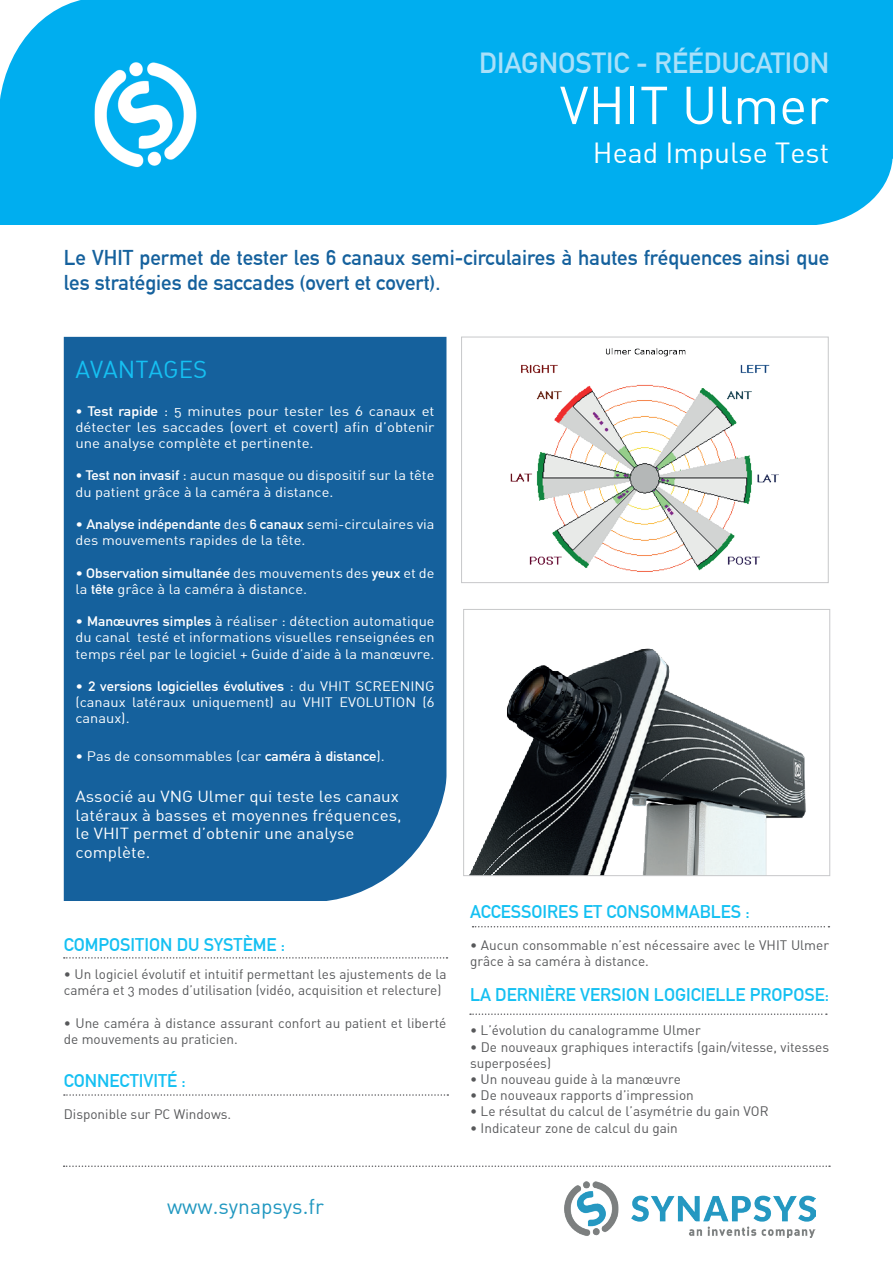
<style>
.page{position:relative;width:893px;height:1263px;background:#fff}
.page>*{position:absolute;margin:0;border:0;box-sizing:border-box;transform-origin:0 0}
.t1{font:52.5px "DIN Alternate";color:#fff}
.t2{font:700 28.5px "DIN Alternate";color:#aae0f9}
.t3{font:28.5px "DIN Alternate";color:#fff}
.t4{font:24px "DIN Alternate";color:#15c0f2}
.t5{font:700 21px/25.2px "DIN Alternate";color:#15619d}
.t6{font:21px "DIN Alternate";color:#1f97c0}
.t7{font:700 18px "DIN Alternate";color:#15c0f2}
.t8{font:15.75px/18.9px "DIN Alternate";color:#fff;scale:1.08 1}
.t9{font:13.5px/16.2px "DIN Alternate";color:#57585a}
.t10{font:13.5px/16.2px "DIN Alternate";color:#fff;scale:1.08 1}
.t11{font:13.5px/16.2px "DIN Alternate";color:#fff;text-align:justify}
.s1{font-weight:700}
</style>
<div class="page">
<div style="left:0;top:0;width:893px;height:224px;background:#00aeef"></div>
<div style="left:64px;top:337px;width:382px;height:564px;background:#15619d"></div>
<svg style="left:317px;top:771px;width:130px;height:130px"></svg>
<img style="left:565px;top:1182px;width:250px;height:55px">
<svg style="left:64px;top:1165px;width:766px;height:2px"></svg>
<img style="left:470px;top:648px;width:336px;height:226px">
<div style="left:463px;top:609px;width:367px;height:267px;border:1px solid #c7c8ca"></div>
<img style="left:510px;top:348px;width:269px;height:224px">
<div style="left:461px;top:337px;width:367px;height:246px;border:1px solid #c7c8ca"></div>
<svg style="left:64px;top:957px;width:383px;height:2px"></svg>
<svg style="left:473px;top:926px;width:356px;height:1px"></svg>
<svg style="left:64px;top:1094px;width:384px;height:2px"></svg>
<svg style="left:470px;top:1013px;width:357px;height:2px"></svg>
<svg style="left:0;top:0;width:95px;height:114px"></svg>
<svg style="left:809px;top:159px;width:84px;height:66px"></svg>
<img style="left:95px;top:62px;width:102px;height:106px">
<h2 class="t2" style="left:479px;top:41px;width:352px">DIAGNOSTIC - RÉÉDUCATION</h2>
<h1 class="t1" style="left:560px;top:72px;width:271px">VHIT Ulmer</h1>
<h2 class="t3" style="left:593px;top:135px;width:238px">Head Impulse Test</h2>
<h3 class="t5" style="left:64px;top:244px;width:767px">Le VHIT permet de tester les 6 canaux semi-circulaires à hautes fréquences ainsi que les stratégies de saccades (overt et covert).</h3>
<h3 class="t4" style="left:75px;top:354px;width:133px">AVANTAGES</h3>
<p class="t11" style="left:75px;top:402px;width:361px">• <span class="s1">Test rapide</span> : 5 minutes pour tester les 6 canaux et détecter les saccades (overt et covert) afin d’obtenir une analyse complète et pertinente.</p>
<p class="t11" style="left:75px;top:467px;width:361px">• <span class="s1">Test non invasif</span> : aucun masque ou dispositif sur la tête du patient grâce à la caméra à distance.</p>
<p class="t10" style="left:75px;top:516px;width:334px">• <span class="s1">Analyse indépendante</span> des <span class="s1">6 canaux</span> semi-circulaires via des mouvements rapides de la tête.</p>
<p class="t10" style="left:75px;top:564px;width:334px">• <span class="s1">Observation simultanée</span> des mouvements des <span class="s1">yeux</span> et de la <span class="s1">tête</span> grâce à la caméra à distance.</p>
<p class="t10" style="left:75px;top:613px;width:334px;text-align:justify">• <span class="s1">Manœuvres simples</span> à réaliser : détection automatique du canal testé et informations visuelles renseignées en temps réel par le logiciel + Guide d’aide à la manœuvre.</p>
<p class="t10" style="left:75px;top:678px;width:334px;text-align:justify">• <span class="s1">2 versions logicielles évolutives</span> : du VHIT SCREENING (canaux latéraux uniquement) au VHIT EVOLUTION (6 canaux).</p>
<p class="t10" style="left:75px;top:748px;width:288px">• Pas de consommables (car <span class="s1">caméra à distance</span>).</p>
<p class="t8" style="left:75px;top:786px;width:303px">Associé au VNG Ulmer qui teste les canaux latéraux à basses et moyennes fréquences, le VHIT permet d’obtenir une analyse complète.</p>
<h3 class="t7" style="left:64px;top:930px;width:223px">COMPOSITION DU SYSTÈME :</h3>
<p class="t9" style="left:64px;top:966px;width:384px">• Un logiciel évolutif et intuitif permettant les ajustements de la caméra et 3 modes d’utilisation (vidéo, acquisition et relecture)</p>
<p class="t9" style="left:64px;top:1014px;width:384px">• Une caméra à distance assurant confort au patient et liberté de mouvements au praticien.</p>
<h3 class="t7" style="left:64px;top:1067px;width:124px">CONNECTIVITÉ :</h3>
<p class="t9" style="left:64px;top:1106px;width:169px">Disponible sur PC Windows.</p>
<h3 class="t7" style="left:470px;top:898px;width:281px">ACCESSOIRES ET CONSOMMABLES :</h3>
<p class="t9" style="left:470px;top:937px;width:361px">• Aucun consommable n’est nécessaire avec le VHIT Ulmer grâce à sa caméra à distance.</p>
<h3 class="t7" style="left:470px;top:981px;width:361px">LA DERNIÈRE VERSION LOGICIELLE PROPOSE:</h3>
<p class="t9" style="left:470px;top:1022px;width:232px">• L’évolution du canalogramme Ulmer</p>
<p class="t9" style="left:470px;top:1038px;width:361px">• De nouveaux graphiques interactifs (gain/vitesse, vitesses superposées)</p>
<p class="t9" style="left:470px;top:1071px;width:212px">• Un nouveau guide à la manœuvre</p>
<p class="t9" style="left:470px;top:1087px;width:225px">• De nouveaux rapports d’impression</p>
<p class="t9" style="left:470px;top:1103px;width:300px">• Le résultat du calcul de l’asymétrie du gain VOR</p>
<p class="t9" style="left:470px;top:1119px;width:209px">• Indicateur zone de calcul du gain</p>
<h3 class="t6" style="left:167px;top:1193px;width:158px">www.synapsys.fr</h3>
</div>
